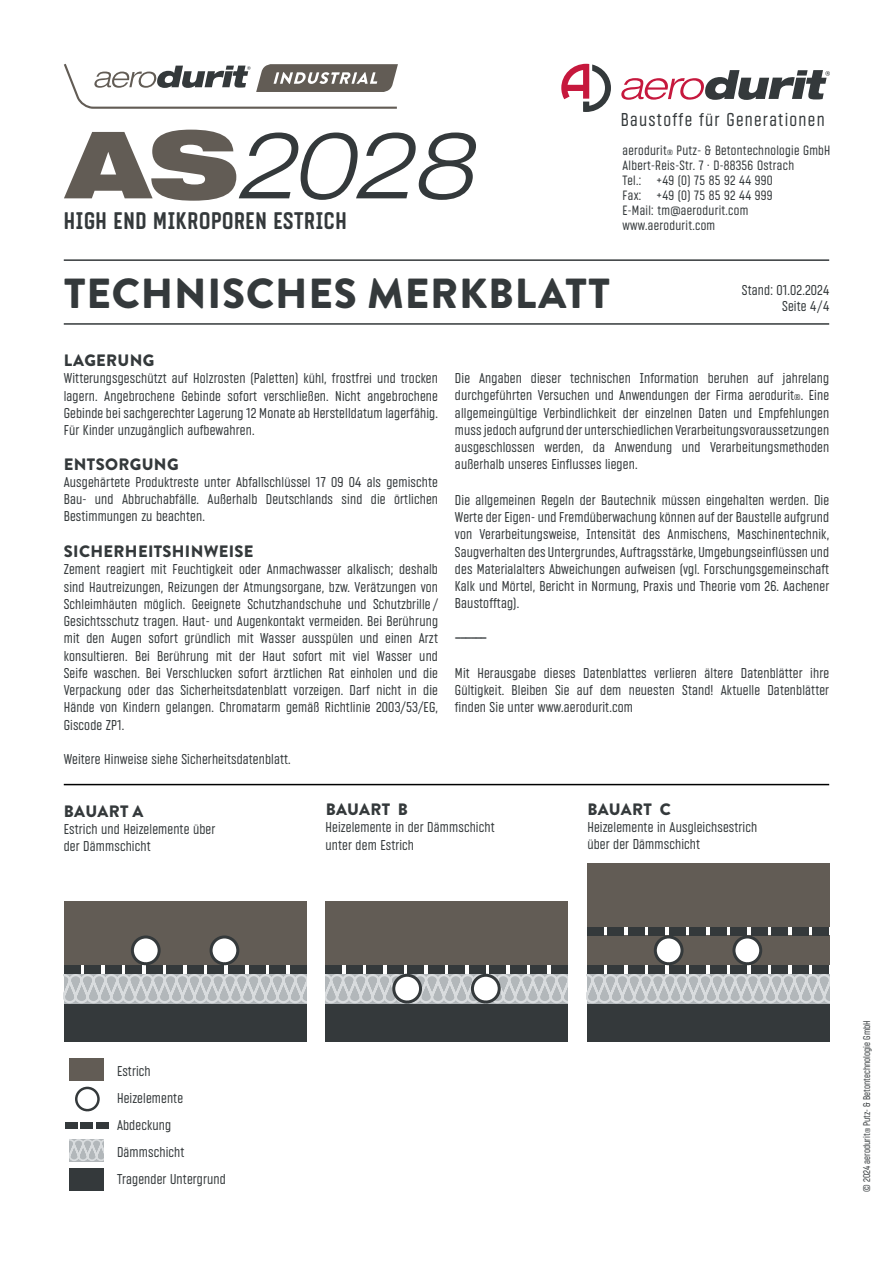
<style>
.page{position:relative;width:893px;height:1263px;background:#fff}
.page>*{position:absolute;margin:0;border:0;box-sizing:border-box;transform-origin:0 0}
.t1{font:italic 300 expanded 93px "Helvetica Neue LT Pro";color:#34393b}
.t2{font:900 42px "Brandon Grotesque";letter-spacing:.02em;color:#34393b}
.t3{font:700 24px "Vin Sans Pro";letter-spacing:.03em;color:#34393b}
.t4{font:18.6px "Vin Sans Pro";letter-spacing:.07em;color:#34393b}
.t5{font:900 16.5px "Brandon Grotesque";letter-spacing:.02em;color:#34393b}
.t6{font:14.25px/17.2px "Vin Sans Pro";letter-spacing:.01em;color:#34393b;text-align:justify}
.t7{font:700 14.25px "Vin Sans Pro";color:#34393b}
.t8{font:13.5px/15px "Vin Sans Pro";letter-spacing:.02em;color:#34393b}
.t9{font:9.75px "Vin Sans Pro";color:#34393b}
.s1{font-family:"Helvetica Neue";font-weight:900;font-style:normal;color:#625c55}
.s2{font-size:7.5px}
.s3{font-size:8.25px}
.s4{font-size:6.75px}
</style>
<div class="page">
<hr style="left:64px;top:259px;width:765px;height:2px;background:#34393b">
<hr style="left:64px;top:323px;width:765px;height:2px;background:#34393b">
<svg style="left:561px;top:64px;width:50px;height:48px"></svg>
<svg style="left:621px;top:70px;width:209px;height:30px"></svg>
<svg style="left:64px;top:64px;width:334px;height:45px"></svg>
<hr style="left:64px;top:784px;width:765px;height:1px;background:#000">
<div style="left:64px;top:1003px;width:242px;height:39px;background:#34393b"></div>
<div style="left:64px;top:901px;width:242px;height:64px;background:#625c55"></div>
<div style="left:210px;top:935px;width:29px;height:30px;background:#fff;border:3px solid #34393b;border-radius:50%"></div>
<svg style="left:131px;top:935px;width:30px;height:30px"></svg>
<div style="left:64px;top:965px;width:16px;height:9px;background:#34393b"></div>
<div style="left:84px;top:965px;width:17px;height:9px;background:#34393b"></div>
<div style="left:105px;top:965px;width:16px;height:9px;background:#34393b"></div>
<div style="left:126px;top:965px;width:16px;height:9px;background:#34393b"></div>
<div style="left:146px;top:965px;width:17px;height:9px;background:#34393b"></div>
<div style="left:167px;top:965px;width:16px;height:9px;background:#34393b"></div>
<div style="left:187px;top:965px;width:17px;height:9px;background:#34393b"></div>
<div style="left:208px;top:965px;width:16px;height:9px;background:#34393b"></div>
<div style="left:228px;top:965px;width:17px;height:9px;background:#34393b"></div>
<div style="left:249px;top:965px;width:16px;height:9px;background:#34393b"></div>
<div style="left:269px;top:965px;width:17px;height:9px;background:#34393b"></div>
<div style="left:290px;top:965px;width:16px;height:9px;background:#34393b"></div>
<svg style="left:64px;top:974px;width:242px;height:29px;background:#c2c7c9"></svg>
<div style="left:325px;top:1003px;width:243px;height:39px;background:#34393b"></div>
<div style="left:325px;top:901px;width:243px;height:64px;background:#625c55"></div>
<div style="left:325px;top:965px;width:17px;height:9px;background:#34393b"></div>
<div style="left:346px;top:965px;width:16px;height:9px;background:#34393b"></div>
<div style="left:366px;top:965px;width:17px;height:9px;background:#34393b"></div>
<div style="left:387px;top:965px;width:16px;height:9px;background:#34393b"></div>
<div style="left:407px;top:965px;width:17px;height:9px;background:#34393b"></div>
<div style="left:428px;top:965px;width:16px;height:9px;background:#34393b"></div>
<div style="left:449px;top:965px;width:16px;height:9px;background:#34393b"></div>
<div style="left:469px;top:965px;width:16px;height:9px;background:#34393b"></div>
<div style="left:490px;top:965px;width:16px;height:9px;background:#34393b"></div>
<div style="left:510px;top:965px;width:17px;height:9px;background:#34393b"></div>
<div style="left:531px;top:965px;width:16px;height:9px;background:#34393b"></div>
<div style="left:551px;top:965px;width:17px;height:9px;background:#34393b"></div>
<svg style="left:325px;top:974px;width:243px;height:29px;background:#c2c6c9"></svg>
<div style="left:471px;top:974px;width:30px;height:29px;background:#fff;border:3px solid #34393b;border-radius:50%"></div>
<div style="left:392px;top:974px;width:30px;height:29px;background:#fff;border:3px solid #34393b;border-radius:50%"></div>
<div style="left:587px;top:1003px;width:242px;height:39px;background:#34393b"></div>
<div style="left:587px;top:863px;width:242px;height:64px;background:#625c55"></div>
<div style="left:587px;top:935px;width:242px;height:30px;background:#625c55"></div>
<svg style="left:732px;top:935px;width:30px;height:30px"></svg>
<svg style="left:654px;top:935px;width:30px;height:30px"></svg>
<div style="left:587px;top:965px;width:16px;height:9px;background:#34393b"></div>
<div style="left:607px;top:965px;width:17px;height:9px;background:#34393b"></div>
<div style="left:628px;top:965px;width:16px;height:9px;background:#34393b"></div>
<div style="left:648px;top:965px;width:17px;height:9px;background:#34393b"></div>
<div style="left:669px;top:965px;width:16px;height:9px;background:#34393b"></div>
<div style="left:689px;top:965px;width:17px;height:9px;background:#34393b"></div>
<div style="left:710px;top:965px;width:16px;height:9px;background:#34393b"></div>
<div style="left:731px;top:965px;width:16px;height:9px;background:#34393b"></div>
<div style="left:751px;top:965px;width:17px;height:9px;background:#34393b"></div>
<div style="left:772px;top:965px;width:16px;height:9px;background:#34393b"></div>
<div style="left:792px;top:965px;width:17px;height:9px;background:#34393b"></div>
<div style="left:813px;top:965px;width:16px;height:9px;background:#34393b"></div>
<div style="left:587px;top:927px;width:16px;height:8px;background:#34393b"></div>
<div style="left:607px;top:927px;width:17px;height:8px;background:#34393b"></div>
<div style="left:628px;top:927px;width:16px;height:8px;background:#34393b"></div>
<div style="left:648px;top:927px;width:17px;height:8px;background:#34393b"></div>
<div style="left:669px;top:927px;width:16px;height:8px;background:#34393b"></div>
<div style="left:689px;top:927px;width:17px;height:8px;background:#34393b"></div>
<div style="left:710px;top:927px;width:16px;height:8px;background:#34393b"></div>
<div style="left:731px;top:927px;width:16px;height:8px;background:#34393b"></div>
<div style="left:751px;top:927px;width:17px;height:8px;background:#34393b"></div>
<div style="left:772px;top:927px;width:16px;height:8px;background:#34393b"></div>
<div style="left:792px;top:927px;width:17px;height:8px;background:#34393b"></div>
<div style="left:813px;top:927px;width:16px;height:8px;background:#34393b"></div>
<svg style="left:587px;top:974px;width:242px;height:29px;background:#c2c7c9"></svg>
<svg style="left:75px;top:1087px;width:25px;height:24px"></svg>
<div style="left:65px;top:1122px;width:12px;height:6px;background:#34393b"></div>
<div style="left:81px;top:1122px;width:12px;height:6px;background:#34393b"></div>
<div style="left:96px;top:1122px;width:13px;height:6px;background:#34393b"></div>
<svg style="left:70px;top:1139px;width:34px;height:22px"></svg>
<div style="left:70px;top:1058px;width:34px;height:23px;background:#625c55"></div>
<div style="left:70px;top:1168px;width:34px;height:23px;background:#34393b"></div>
<h1 class="t1" style="left:67px;top:108px;width:408px"><span class="s1">AS</span>2028</h1>
<h3 class="t3" style="left:64px;top:207px;width:284px">HIGH END MIKROPOREN ESTRICH</h3>
<h3 class="t4" style="left:621px;top:110px;width:205px">Baustoffe für Generationen</h3>
<p class="t8" style="left:622px;top:143px;width:209px">aerodurit<span class="s2">®</span> Putz- &amp; Betontechnologie GmbH<br>Albert-Reis-Str. 7 · D-88356 Ostrach<br>Tel.: +49 (0) 75 85 92 44 990<br>Fax: +49 (0) 75 85 92 44 999<br>E-Mail: tm@aerodurit.com</p>
<p class="t8" style="left:622px;top:218px;width:94px">www.aerodurit.com</p>
<h2 class="t2" style="left:64px;top:263px;width:547px">TECHNISCHES MERKBLATT</h2>
<p class="t6" style="left:742px;top:282px;width:89px;line-height:16.5px;text-align:right">Stand: 01.02.2024<br>Seite 4/4</p>
<p class="t5" style="left:64px;top:349px;width:92px">LAGERUNG</p>
<p class="t6" style="left:64px;top:370px;width:376px">Witterungsgeschützt auf Holzrosten (Paletten) kühl, frostfrei und trocken lagern. Angebrochene Gebinde sofort verschließen. Nicht angebrochene Gebinde bei sachgerechter Lagerung 12 Monate ab Herstelldatum lagerfähig.<br>Für Kinder unzugänglich aufbewahren.</p>
<p class="t5" style="left:64px;top:452px;width:116px">ENTSORGUNG</p>
<p class="t6" style="left:64px;top:473px;width:376px">Ausgehärtete Produktreste unter Abfallschlüssel 17 09 04 als gemischte Bau- und Abbruchabfälle. Außerhalb Deutschlands sind die örtlichen Bestimmungen zu beachten.</p>
<p class="t5" style="left:64px;top:540px;width:191px">SICHERHEITSHINWEISE</p>
<p class="t6" style="left:64px;top:561px;width:376px">Zement reagiert mit Feuchtigkeit oder Anmachwasser alkalisch; deshalb sind Hautreizungen, Reizungen der Atmungsorgane, bzw. Verätzungen von Schleimhäuten möglich. Geeignete Schutzhandschuhe und Schutzbrille / Gesichtsschutz tragen. Haut- und Augenkontakt vermeiden. Bei Berührung mit den Augen sofort gründlich mit Wasser ausspülen und einen Arzt konsultieren. Bei Berührung mit der Haut sofort mit viel Wasser und Seife waschen. Bei Verschlucken sofort ärztlichen Rat einholen und die Verpackung oder das Sicherheitsdatenblatt vorzeigen. Darf nicht in die Hände von Kindern gelangen. Chromatarm gemäß Richtlinie 2003/53/EG, Giscode ZP1.</p>
<p class="t6" style="left:64px;top:750px;width:229px">Weitere Hinweise siehe Sicherheitsdatenblatt.</p>
<p class="t6" style="left:455px;top:370px;width:376px">Die Angaben dieser technischen Information beruhen auf jahrelang durchgeführten Versuchen und Anwendungen der Firma aerodurit<span class="s3">®</span>. Eine allgemeingültige Verbindlichkeit der einzelnen Daten und Empfehlungen muss jedoch aufgrund der unterschiedlichen Verarbeitungsvoraussetzungen ausgeschlossen werden, da Anwendung und Verarbeitungsmethoden außerhalb unseres Einflusses liegen.</p>
<p class="t6" style="left:455px;top:491px;width:376px">Die allgemeinen Regeln der Bautechnik müssen eingehalten werden. Die Werte der Eigen- und Fremdüberwachung können auf der Baustelle aufgrund von Verarbeitungsweise, Intensität des Anmischens, Maschinentechnik, Saugverhalten des Untergrundes, Auftragsstärke, Umgebungseinflüssen und des Materialalters Abweichungen aufweisen (vgl. Forschungsgemeinschaft Kalk und Mörtel, Bericht in Normung, Praxis und Theorie vom 26. Aachener Baustofftag).</p>
<p class="t7" style="left:455px;top:630px;width:34px">––––––</p>
<p class="t6" style="left:455px;top:664px;width:376px">Mit Herausgabe dieses Datenblattes verlieren ältere Datenblätter ihre Gültigkeit. Bleiben Sie auf dem neuesten Stand! Aktuelle Datenblätter finden Sie unter www.aerodurit.com</p>
<p class="t5" style="left:64px;top:799px;width:81px">BAUART A</p>
<p class="t6" style="left:64px;top:820px;width:153px">Estrich und Heizelemente über der Dämmschicht</p>
<p class="t5" style="left:326px;top:798px;width:84px">BAUART B</p>
<p class="t6" style="left:326px;top:819px;width:171px">Heizelemente in der Dämmschicht unter dem Estrich</p>
<p class="t5" style="left:587px;top:798px;width:85px">BAUART C</p>
<p class="t6" style="left:587px;top:819px;width:171px">Heizelemente in Ausgleichsestrich über der Dämmschicht</p>
<p class="t6" style="left:117px;top:1058px;width:110px;line-height:27px;text-align:left">Estrich<br>Heizelemente<br>Abdeckung<br>Dämmschicht<br>Tragender Untergrund</p>
<p class="t9" style="left:861px;top:1192px;width:173px;rotate:-90deg">© 2024 aerodurit<span class="s4">®</span> Putz- &amp; Betontechnologie GmbH</p>
</div>
